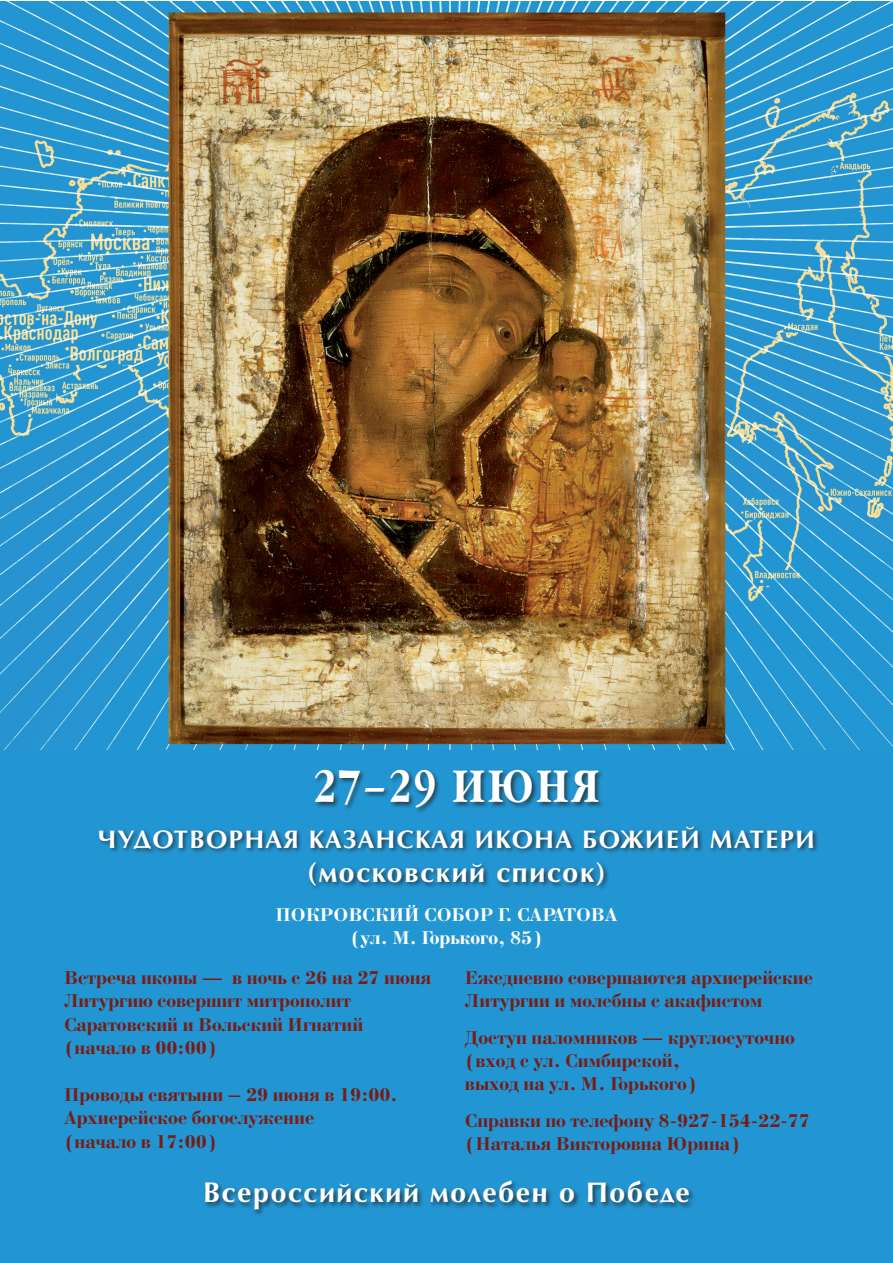
<style>
.page{position:relative;width:893px;height:1263px;background:#fff}
.page>*{position:absolute;margin:0;border:0;box-sizing:border-box;transform-origin:0 0}
.t1{font:700 45px "Garamond Narrow C";letter-spacing:.06em;color:#fff}
.t2{font:700 28.5px "AG Opus HR";letter-spacing:.06em;color:#fff}
.t3{font:700 25.5px "AG Opus HR";letter-spacing:.06em;color:#fff}
.t4{font:700 19.5px/23.4px "Bodoni C";color:#781d16}
.t5{font:700 19.5px "Bodoni C";color:#fff}
</style>
<div class="page">
<div style="left:0;top:749px;width:893px;height:514px;background:#2296d3"></div>
<div style="left:203px;top:1179px;width:493px;height:37px;background:#231f20;opacity:.75"></div>
<div style="left:313px;top:768px;width:292px;height:46px;background:#231f20;opacity:.75"></div>
<img style="left:0;top:1px;width:893px;height:748px">
<div style="left:96px;top:824px;width:723px;height:68px;background:#231f20;opacity:.75"></div>
<p class="t1" style="left:313px;top:761px;width:288px">27–29 ИЮНЯ</p>
<p class="t3" style="left:98px;top:824px;width:718px">ЧУДОТВОРНАЯ КАЗАНСКАЯ ИКОНА БОЖИЕЙ МАТЕРИ</p>
<p class="t2" style="left:308px;top:855px;width:299px">(московский список)</p>
<p class="t5" style="left:275px;top:904px;width:344px">ПОКРОВСКИЙ СОБОР Г. САРАТОВА</p>
<p class="t5" style="left:350px;top:928px;width:194px">(ул. М. Горького, 85)</p>
<p class="t4" style="left:64px;top:967px;width:369px">Встреча иконы — в ночь с 26 на 27 июня</p>
<p class="t4" style="left:64px;top:991px;width:288px">Литургию совершит митрополит</p>
<p class="t4" style="left:64px;top:1014px;width:301px">Саратовский и Вольский Игнатий</p>
<p class="t4" style="left:64px;top:1038px;width:155px">(начало в 00:00)</p>
<p class="t4" style="left:64px;top:1084px;width:335px">Проводы святыни – 29 июня в 19:00.<br>Архиерейское богослужение</p>
<p class="t4" style="left:64px;top:1131px;width:155px">(начало в 17:00)</p>
<p class="t4" style="left:465px;top:967px;width:349px">Ежедневно совершаются архиерейские<br>Литургии и молебны с акафистом</p>
<p class="t4" style="left:465px;top:1027px;width:331px">Доступ паломников — круглосуточно (вход с ул. Симбирской,</p>
<p class="t4" style="left:465px;top:1074px;width:234px">выход на ул. М. Горького)</p>
<p class="t4" style="left:465px;top:1110px;width:346px">Справки по телефону 8-927-154-22-77 (Наталья Викторовна Юрина)</p>
<p class="t2" style="left:203px;top:1176px;width:488px">Всероссийский молебен о Победе</p>
</div>
